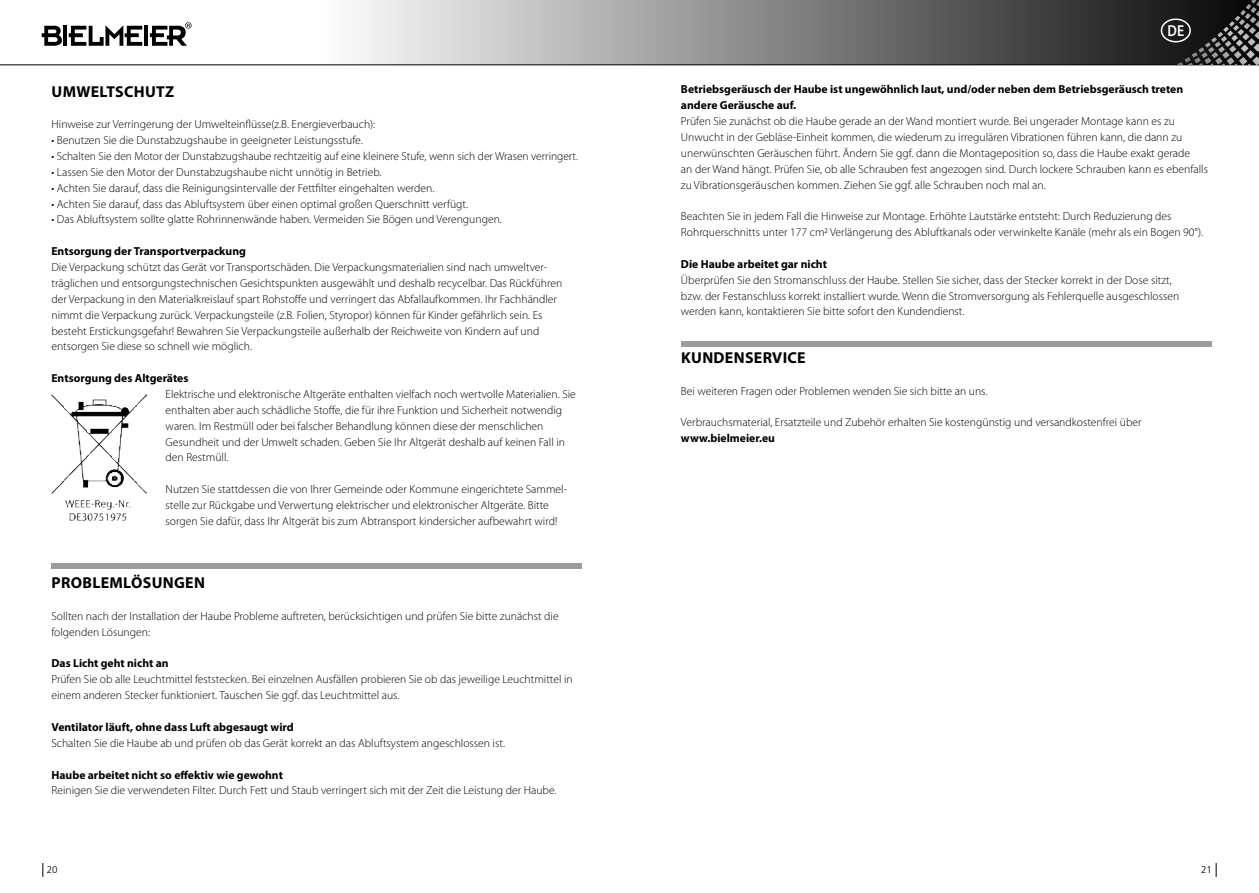
<style>
.page{position:relative;width:1259px;height:893px;background:#fff}
.page>*{position:absolute;margin:0;border:0;box-sizing:border-box;transform-origin:0 0}
.t1{font:700 15.9px "Myriad Pro";letter-spacing:.02em;color:#000}
.t2{font:600 15.9px "Myriad Pro";color:#fff;scale:.87 1}
.t3{font:300 11.7px/15.9px "Myriad Pro";color:#000}
.t4{font:700 11.7px/15.9px "Myriad Pro";color:#000}
.t5{font:300 9.75px "Frutiger LT Std";color:#000}
</style>
<div class="page">
<svg style="left:43px;top:863px;width:1px;height:14px"></svg>
<svg style="left:1215px;top:863px;width:1px;height:14px"></svg>
<svg style="left:42px;top:26px;width:20px;height:20px"></svg>
<hr style="left:63px;top:26px;width:4px;height:20px;background:#000">
<svg style="left:69px;top:25px;width:73px;height:21px"></svg>
<hr style="left:144px;top:26px;width:4px;height:20px;background:#000">
<svg style="left:150px;top:22px;width:41px;height:24px"></svg>
<div style="left:315px;top:0;width:944px;height:65px;background:linear-gradient(to right,#f9f9f9,#131313)"></div>
<hr style="left:0;top:64px;width:1259px;height:1px;background:#000">
<svg style="left:1223px;top:0;width:36px;height:34px"></svg>
<img style="left:51px;top:394px;width:95px;height:127px">
<div style="left:51px;top:563px;width:531px;height:6px;background:#9c9c9d"></div>
<div style="left:681px;top:341px;width:530px;height:6px;background:#9c9c9d"></div>
<div style="left:1160px;top:18px;width:31px;height:24px;border:2px solid #fff;border-radius:50%"></div>
<h1 class="t1" style="left:52px;top:82px;width:124px">UMWELTSCHUTZ</h1>
<p class="t3" style="left:51px;top:117px;width:325px">Hinweise zur Verringerung der Umwelteinflüsse(z.B. Energieverbauch):</p>
<p class="t3" style="left:51px;top:133px;width:313px">• Benutzen Sie die Dunstabzugshaube in geeigneter Leistungsstufe.</p>
<p class="t3" style="left:51px;top:148px;width:528px">• Schalten Sie den Motor der Dunstabzugshaube rechtzeitig auf eine kleinere Stufe, wenn sich der Wrasen verringert.</p>
<p class="t3" style="left:51px;top:164px;width:332px">• Lassen Sie den Motor der Dunstabzugshaube nicht unnötig in Betrieb.</p>
<p class="t3" style="left:51px;top:180px;width:384px">• Achten Sie darauf, dass die Reinigungsintervalle der Fettfilter eingehalten werden.</p>
<p class="t3" style="left:51px;top:196px;width:418px">• Achten Sie darauf, dass das Abluftsystem über einen optimal großen Querschnitt verfügt.</p>
<p class="t3" style="left:51px;top:212px;width:452px">• Das Abluftsystem sollte glatte Rohrinnenwände haben. Vermeiden Sie Bögen und Verengungen.</p>
<p class="t4" style="left:51px;top:243px;width:196px">Entsorgung der Transportverpackung</p>
<p class="t3" style="left:51px;top:259px;width:512px">Die Verpackung schützt das Gerät vor Transportschäden. Die Verpackungsmaterialien sind nach umweltver&shy;träglichen und entsorgungstechnischen Gesichtspunkten ausgewählt und deshalb recycelbar. Das Rückführen der Verpackung in den Materialkreislauf spart Rohstoffe und verringert das Abfallaufkommen. Ihr Fachhändler nimmt die Verpackung zurück. Verpackungsteile (z.B. Folien, Styropor) können für Kinder gefährlich sein. Es besteht Erstickungsgefahr! Bewahren Sie Verpackungsteile außerhalb der Reichweite von Kindern auf und entsorgen Sie diese so schnell wie möglich.</p>
<p class="t4" style="left:51px;top:370px;width:138px">Entsorgung des Altgerätes</p>
<p class="t3" style="left:166px;top:386px;width:412px">Elektrische und elektronische Altgeräte enthalten vielfach noch wertvolle Materialien. Sie enthalten aber auch schädliche Stoffe, die für ihre Funktion und Sicherheit notwendig waren. Im Restmüll oder bei falscher Behandlung können diese der menschlichen Gesundheit und der Umwelt schaden. Geben Sie Ihr Altgerät deshalb auf keinen Fall in den Restmüll.</p>
<p class="t3" style="left:166px;top:481px;width:403px">Nutzen Sie stattdessen die von Ihrer Gemeinde oder Kommune eingerichtete Sammel&shy;stelle zur Rückgabe und Verwertung elektrischer und elektronischer Altgeräte. Bitte sorgen Sie dafür, dass Ihr Altgerät bis zum Abtransport kindersicher aufbewahrt wird!</p>
<h1 class="t1" style="left:52px;top:574px;width:155px">PROBLEMLÖSUNGEN</h1>
<p class="t3" style="left:51px;top:608px;width:509px">Sollten nach der Installation der Haube Probleme auftreten, berücksichtigen und prüfen Sie bitte zunächst die folgenden Lösungen:</p>
<p class="t4" style="left:51px;top:656px;width:119px">Das Licht geht nicht an</p>
<p class="t3" style="left:51px;top:672px;width:523px">Prüfen Sie ob alle Leuchtmittel feststecken. Bei einzelnen Ausfällen probieren Sie ob das jeweilige Leuchtmittel in einem anderen Stecker funktioniert. Tauschen Sie ggf. das Leuchtmittel aus.</p>
<p class="t4" style="left:51px;top:719px;width:244px">Ventilator läuft, ohne dass Luft abgesaugt wird</p>
<p class="t3" style="left:51px;top:735px;width:455px">Schalten Sie die Haube ab und prüfen ob das Gerät korrekt an das Abluftsystem angeschlossen ist.</p>
<p class="t4" style="left:51px;top:767px;width:233px">Haube arbeitet nicht so effektiv wie gewohnt</p>
<p class="t3" style="left:51px;top:783px;width:506px">Reinigen Sie die verwendeten Filter. Durch Fett und Staub verringert sich mit der Zeit die Leistung der Haube.</p>
<h1 class="t2" style="left:1167px;top:21px;width:21px">DE</h1>
<p class="t4" style="left:681px;top:82px;width:504px">Betriebsgeräusch der Haube ist ungewöhnlich laut, und/oder neben dem Betriebsgeräusch treten andere Geräusche auf.</p>
<p class="t3" style="left:681px;top:113px;width:528px">Prüfen Sie zunächst ob die Haube gerade an der Wand montiert wurde. Bei ungerader Montage kann es zu Unwucht in der Gebläse-Einheit kommen, die wiederum zu irregulären Vibrationen führen kann, die dann zu unerwünschten Geräuschen führt. Ändern Sie ggf. dann die Montageposition so, dass die Haube exakt gerade<br>an der Wand hängt. Prüfen Sie, ob alle Schrauben fest angezogen sind. Durch lockere Schrauben kann es ebenfalls zu Vibrationsgeräuschen kommen. Ziehen Sie ggf. alle Schrauben noch mal an.</p>
<p class="t3" style="left:681px;top:209px;width:523px">Beachten Sie in jedem Fall die Hinweise zur Montage. Erhöhte Lautstärke entsteht: Durch Reduzierung des<br>Rohrquerschnitts unter 177 cm2 Verlängerung des Abluftkanals oder verwinkelte Kanäle (mehr als ein Bogen 90°).</p>
<p class="t4" style="left:681px;top:256px;width:147px">Die Haube arbeitet gar nicht</p>
<p class="t3" style="left:681px;top:272px;width:500px">Überprüfen Sie den Stromanschluss der Haube. Stellen Sie sicher, dass der Stecker korrekt in der Dose sitzt, bzw. der Festanschluss korrekt installiert wurde. Wenn die Stromversorgung als Fehlerquelle ausgeschlossen werden kann, kontaktieren Sie bitte sofort den Kundendienst.</p>
<h1 class="t1" style="left:681px;top:349px;width:126px">KUNDENSERVICE</h1>
<p class="t3" style="left:681px;top:383px;width:308px">Bei weiteren Fragen oder Problemen wenden Sie sich bitte an uns.</p>
<p class="t3" style="left:681px;top:415px;width:462px">Verbrauchsmaterial, Ersatzteile und Zubehör erhalten Sie kostengünstig und versandkostenfrei über</p>
<p class="t4" style="left:681px;top:431px;width:95px">www.bielmeier.eu</p>
<p class="t5" style="left:47px;top:864px;width:12px">20</p>
<p class="t5" style="left:1201px;top:864px;width:12px">21</p>
</div>
